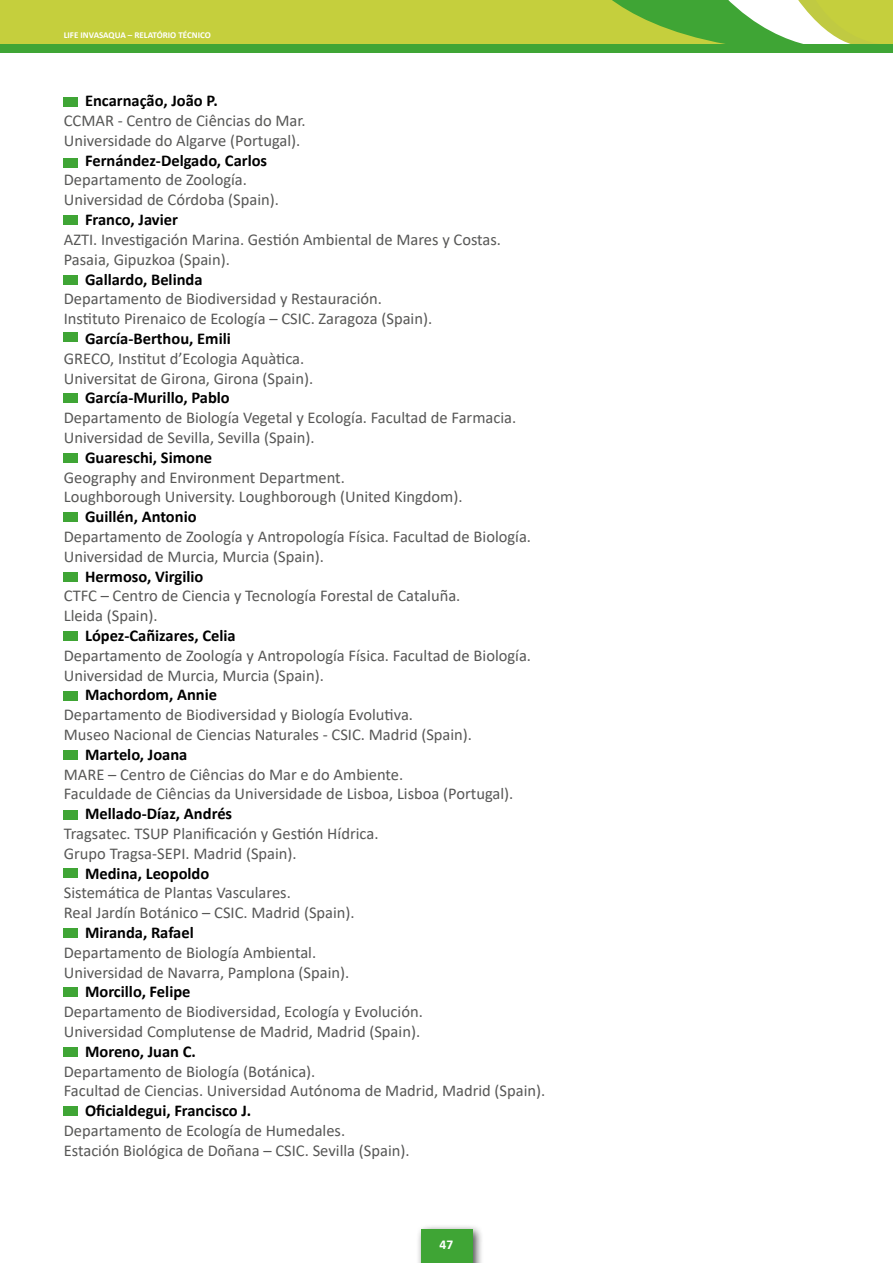
<style>
.page{position:relative;width:893px;height:1263px;background:#fff}
.page>*{position:absolute;margin:0;border:0;box-sizing:border-box;transform-origin:0 0}
.t1{font:16.5px/19.8px "Calibri";color:#575756}
.t2{font:700 16.5px "Calibri";color:#000}
.t3{font:700 13.5px "Calibri";color:#fff}
.t4{font:700 9px "Calibri";color:#fff}
</style>
<div class="page">
<div style="left:0;top:0;width:893px;height:45px;background:#c5cf3d"></div>
<svg style="left:584px;top:0;width:309px;height:45px"></svg>
<div style="left:0;top:45px;width:893px;height:8px;background:#3fa535"></div>
<div style="left:415px;top:1223px;width:69px;height:40px;background:#000;opacity:.75"></div>
<div style="left:421px;top:1229px;width:51px;height:34px;background:#3fa535"></div>
<div style="left:64px;top:97px;width:14px;height:10px;background:#3fa535"></div>
<div style="left:64px;top:158px;width:14px;height:10px;background:#3fa535"></div>
<div style="left:64px;top:216px;width:14px;height:9px;background:#3fa535"></div>
<div style="left:64px;top:276px;width:14px;height:9px;background:#3fa535"></div>
<div style="left:64px;top:333px;width:14px;height:9px;background:#3fa535"></div>
<div style="left:64px;top:393px;width:14px;height:10px;background:#3fa535"></div>
<div style="left:64px;top:453px;width:14px;height:10px;background:#3fa535"></div>
<div style="left:64px;top:512px;width:14px;height:10px;background:#3fa535"></div>
<div style="left:64px;top:572px;width:14px;height:10px;background:#3fa535"></div>
<div style="left:64px;top:631px;width:14px;height:10px;background:#3fa535"></div>
<div style="left:64px;top:691px;width:14px;height:10px;background:#3fa535"></div>
<div style="left:64px;top:750px;width:14px;height:9px;background:#3fa535"></div>
<div style="left:64px;top:810px;width:14px;height:9px;background:#3fa535"></div>
<div style="left:64px;top:868px;width:14px;height:10px;background:#3fa535"></div>
<div style="left:64px;top:928px;width:14px;height:10px;background:#3fa535"></div>
<div style="left:64px;top:987px;width:14px;height:10px;background:#3fa535"></div>
<div style="left:64px;top:1106px;width:14px;height:10px;background:#3fa535"></div>
<div style="left:64px;top:1047px;width:14px;height:10px;background:#3fa535"></div>
<p class="t4" style="left:64px;top:29px;width:149px">LIFE INVASAQUA – RELATÓRIO TÉCNICO</p>
<p class="t2" style="left:85px;top:89px;width:134px">Encarnação, João P.</p>
<p class="t1" style="left:64px;top:110px;width:243px">CCMAR - Centro de Ciências do Mar.<br>Universidade do Algarve (Portugal).</p>
<p class="t2" style="left:85px;top:149px;width:184px">Fernández-Delgado, Carlos</p>
<p class="t1" style="left:64px;top:170px;width:217px">Departamento de Zoología.<br>Universidad de Córdoba (Spain).</p>
<p class="t2" style="left:85px;top:208px;width:94px">Franco, Javier</p>
<p class="t1" style="left:64px;top:229px;width:439px">AZTI. Investigación Marina. Gestión Ambiental de Mares y Costas.<br>Pasaia, Gipuzkoa (Spain).</p>
<p class="t2" style="left:85px;top:267px;width:119px">Gallardo, Belinda</p>
<p class="t1" style="left:64px;top:288px;width:370px">Departamento de Biodiversidad y Restauración.<br>Instituto Pirenaico de Ecología – CSIC. Zaragoza (Spain).</p>
<p class="t2" style="left:85px;top:327px;width:147px">García-Berthou, Emili</p>
<p class="t1" style="left:64px;top:348px;width:251px">GRECO, Institut d’Ecologia Aquàtica.<br>Universitat de Girona, Girona (Spain).</p>
<p class="t2" style="left:85px;top:386px;width:146px">García-Murillo, Pablo</p>
<p class="t1" style="left:64px;top:407px;width:454px">Departamento de Biología Vegetal y Ecología. Facultad de Farmacia.<br>Universidad de Sevilla, Sevilla (Spain).</p>
<p class="t2" style="left:85px;top:446px;width:129px">Guareschi, Simone</p>
<p class="t1" style="left:64px;top:467px;width:400px">Geography and Environment Department.<br>Loughborough University. Loughborough (United Kingdom).</p>
<p class="t2" style="left:85px;top:505px;width:113px">Guillén, Antonio</p>
<p class="t1" style="left:64px;top:526px;width:469px">Departamento de Zoología y Antropología Física. Facultad de Biología.<br>Universidad de Murcia, Murcia (Spain).</p>
<p class="t2" style="left:85px;top:564px;width:120px">Hermoso, Virgilio</p>
<p class="t1" style="left:64px;top:585px;width:398px">CTFC – Centro de Ciencia y Tecnología Forestal de Cataluña.<br>Lleida (Spain).</p>
<p class="t2" style="left:85px;top:624px;width:152px">López-Cañizares, Celia</p>
<p class="t1" style="left:64px;top:645px;width:469px">Departamento de Zoología y Antropología Física. Facultad de Biología.<br>Universidad de Murcia, Murcia (Spain).</p>
<p class="t2" style="left:85px;top:683px;width:134px">Machordom, Annie</p>
<p class="t1" style="left:64px;top:704px;width:410px">Departamento de Biodiversidad y Biología Evolutiva.<br>Museo Nacional de Ciencias Naturales - CSIC. Madrid (Spain).</p>
<p class="t2" style="left:85px;top:743px;width:104px">Martelo, Joana</p>
<p class="t1" style="left:64px;top:764px;width:451px">MARE – Centro de Ciências do Mar e do Ambiente.<br>Faculdade de Ciências da Universidade de Lisboa, Lisboa (Portugal).</p>
<p class="t2" style="left:85px;top:802px;width:149px">Mellado-Díaz, Andrés</p>
<p class="t1" style="left:64px;top:823px;width:316px">Tragsatec. TSUP Planificación y Gestión Hídrica.<br>Grupo Tragsa-SEPI. Madrid (Spain).</p>
<p class="t2" style="left:85px;top:861px;width:126px">Medina, Leopoldo</p>
<p class="t1" style="left:64px;top:882px;width:292px">Sistemática de Plantas Vasculares.<br>Real Jardín Botánico – CSIC. Madrid (Spain).</p>
<p class="t2" style="left:85px;top:921px;width:110px">Miranda, Rafael</p>
<p class="t1" style="left:64px;top:942px;width:287px">Departamento de Biología Ambiental.<br>Universidad de Navarra, Pamplona (Spain).</p>
<p class="t2" style="left:85px;top:980px;width:107px">Morcillo, Felipe</p>
<p class="t1" style="left:64px;top:1001px;width:361px">Departamento de Biodiversidad, Ecología y Evolución.<br>Universidad Complutense de Madrid, Madrid (Spain).</p>
<p class="t2" style="left:85px;top:1040px;width:112px">Moreno, Juan C.</p>
<p class="t1" style="left:64px;top:1061px;width:483px">Departamento de Biología (Botánica).<br>Facultad de Ciencias. Universidad Autónoma de Madrid, Madrid (Spain).</p>
<p class="t2" style="left:85px;top:1099px;width:168px">Oficialdegui, Francisco J.</p>
<p class="t1" style="left:64px;top:1120px;width:347px">Departamento de Ecología de Humedales.<br>Estación Biológica de Doñana – CSIC. Sevilla (Spain).</p>
<p class="t3" style="left:440px;top:1234px;width:15px">47</p>
</div>
